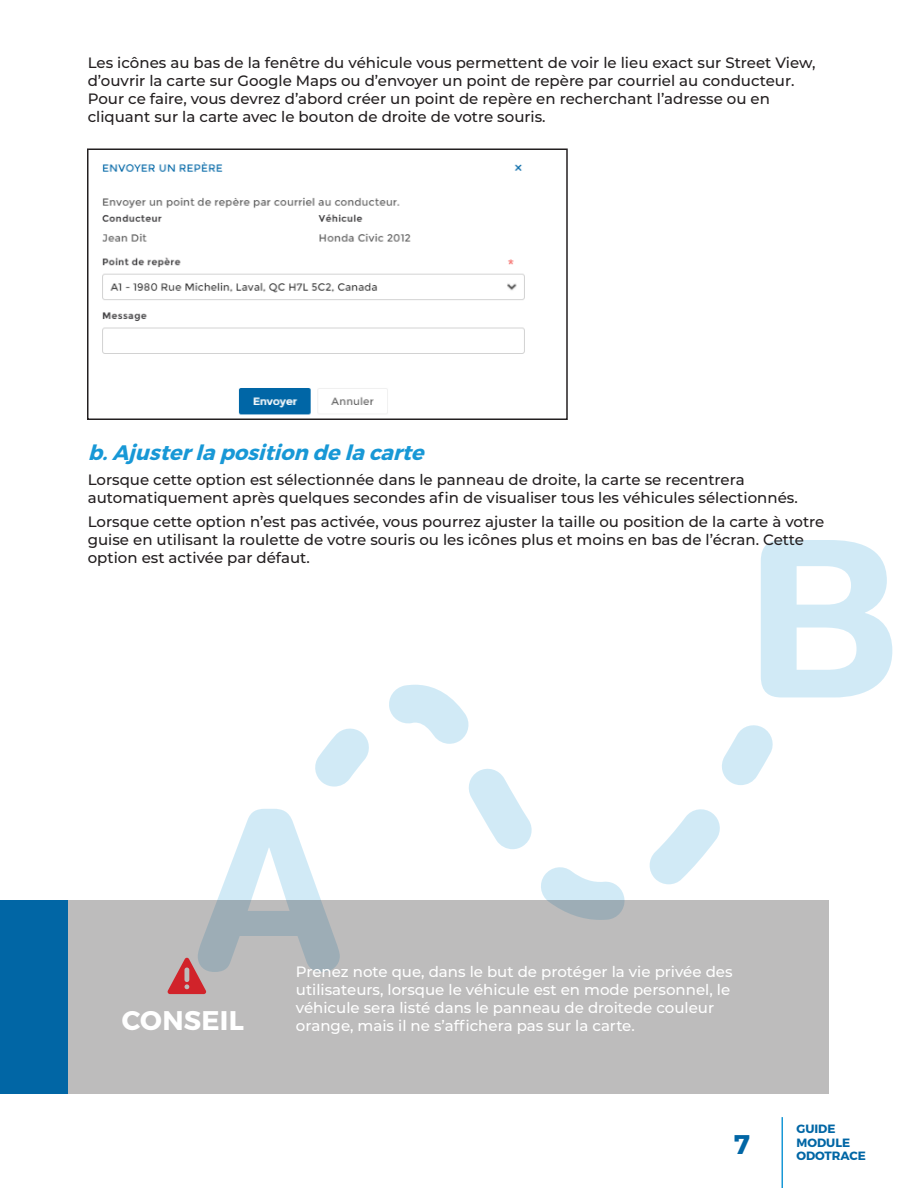
<style>
.page{position:relative;width:918px;height:1188px;background:#fff}
.page>*{position:absolute;margin:0;border:0;box-sizing:border-box;transform-origin:0 0}
.t1{font:700 27px "Montserrat";letter-spacing:.01em;color:#fff}
.t2{font:700 27px "Montserrat";color:#0166a5}
.t3{font:italic 700 21px "Montserrat";color:#1898d6}
.t4{font:500 15px/18px "Montserrat";color:#231f20}
.t5{font:500 15px/18px "Montserrat";color:#fff}
.t6{font:700 12px/13.5px "Montserrat";color:#0166a5}
</style>
<div class="page">
<hr style="left:782px;top:1117px;width:1px;height:71px;background:#1898d6">
<svg style="left:315px;top:728px;width:54px;height:59px"></svg>
<svg style="left:389px;top:685px;width:80px;height:59px"></svg>
<svg style="left:469px;top:769px;width:63px;height:80px"></svg>
<svg style="left:649px;top:809px;width:71px;height:75px"></svg>
<svg style="left:541px;top:867px;width:84px;height:33px"></svg>
<svg style="left:722px;top:725px;width:51px;height:60px"></svg>
<svg style="left:761px;top:540px;width:131px;height:157px"></svg>
<div style="left:0;top:900px;width:830px;height:194px;background:#bdbcbc"></div>
<div style="left:0;top:900px;width:68px;height:194px;background:#0166a5"></div>
<svg style="left:167px;top:809px;width:173px;height:185px"></svg>
<img style="left:102px;top:162px;width:423px;height:253px">
<div style="left:87px;top:148px;width:481px;height:272px;border:2px solid #231f20"></div>
<p class="t4" style="left:88px;top:53px;width:729px">Les icônes au bas de la fenêtre du véhicule vous permettent de voir le lieu exact sur Street View, d’ouvrir la carte sur Google Maps ou d’envoyer un point de repère par courriel au conducteur.<br>Pour ce faire, vous devrez d’abord créer un point de repère en recherchant l’adresse ou en cliquant sur la carte avec le bouton de droite de votre souris.</p>
<h2 class="t3" style="left:88px;top:439px;width:344px">b.Ajusterlaposition delacarte</h2>
<p class="t4" style="left:88px;top:470px;width:712px">Lorsque cette option est sélectionnée dans le panneau de droite, la carte se recentrera automatiquement après quelques secondes afin de visualiser tous les véhicules sélectionnés.</p>
<p class="t4" style="left:88px;top:512px;width:738px">Lorsque cette option n’est pas activée, vous pourrez ajuster la taille ou position de la carte à votre guise en utilisant la roulette de votre souris ou les icônes plus et moins en bas de l’écran. Cette option est activée par défaut.</p>
<p class="t5" style="left:296px;top:963px;width:438px">Prenez note que, dans le but de protéger la vie privée des utilisateurs, lorsque le véhicule est en mode personnel, le véhicule sera listé dans le panneau de droitede couleur</p>
<h1 class="t1" style="left:122px;top:1003px;width:124px">CONSEIL</h1>
<p class="t5" style="left:296px;top:1017px;width:340px">orange, mais il ne s’affichera pas sur la carte.</p>
<h1 class="t2" style="left:734px;top:1127px;width:18px">7</h1>
<p class="t6" style="left:796px;top:1122px;width:71px">GUIDE<br>MODULE<br>ODOTRACE</p>
</div>
